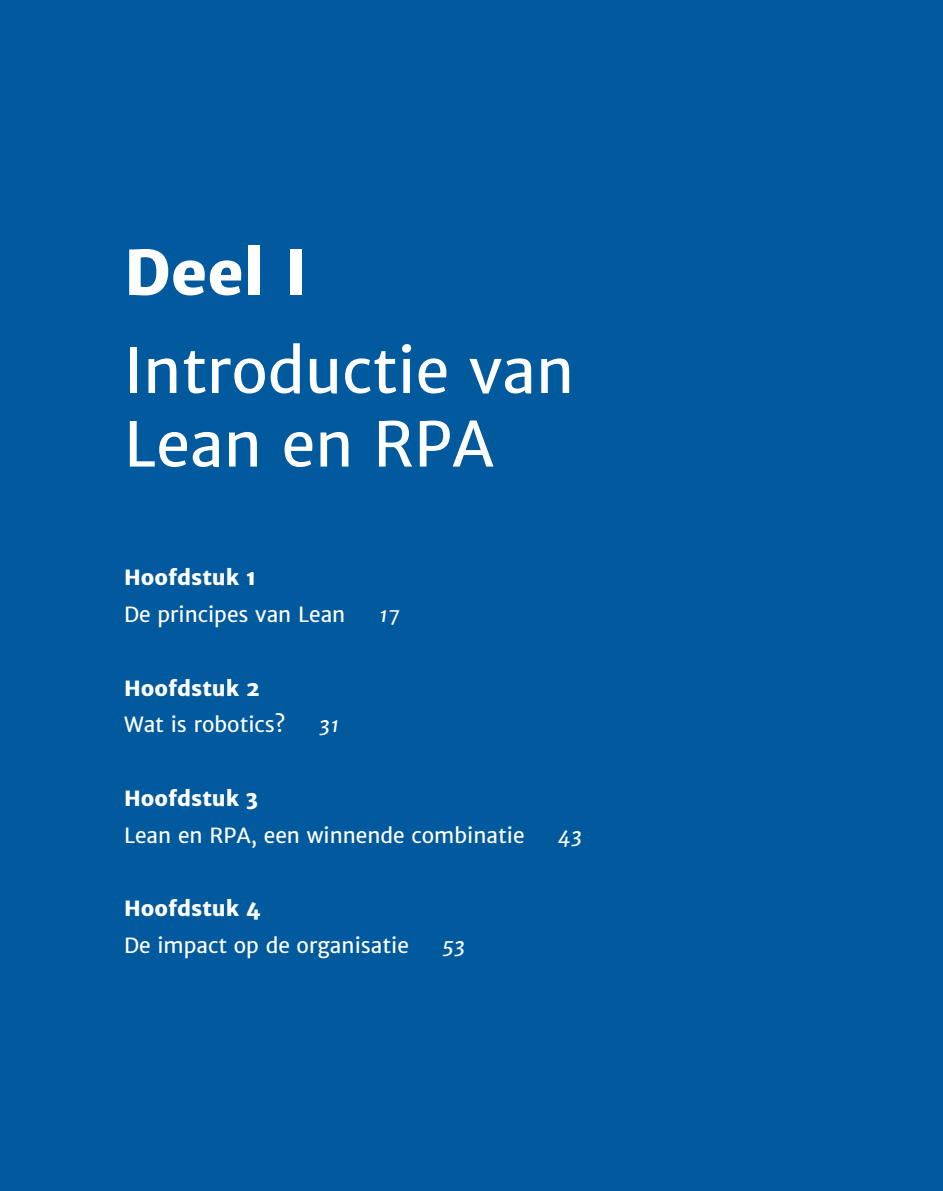
<style>
.page{position:relative;width:943px;height:1191px;background:#fff}
.page>*{position:absolute;margin:0;border:0;box-sizing:border-box;transform-origin:0 0}
.t1{font:61.25px/73.5px "Merriweather Sans";color:#fff}
.t2{font:800 61.25px "Merriweather Sans";color:#fff}
.t3{font:21px "Merriweather Sans";color:#fff}
.t4{font:800 21px "Merriweather Sans";color:#fff}
.t5{font:italic 21px "Merriweather Sans";color:#fff}
</style>
<div class="page">
<div style="left:0;top:0;width:942px;height:1191px;background:#015a9d"></div>
<h1 class="t2" style="left:124px;top:233px;width:174px">Deel I</h1>
<h1 class="t1" style="left:124px;top:334px;width:452px">Introductie van<br>Lean en RPA</h1>
<p class="t4" style="left:124px;top:564px;width:134px">Hoofdstuk 1</p>
<p class="t3" style="left:124px;top:601px;width:223px">De principes van Lean</p>
<p class="t5" style="left:379px;top:600px;width:22px">17</p>
<p class="t4" style="left:124px;top:674px;width:138px">Hoofdstuk 2</p>
<p class="t3" style="left:124px;top:711px;width:163px">Wat is robotics?</p>
<p class="t5" style="left:319px;top:710px;width:22px">31</p>
<p class="t4" style="left:124px;top:784px;width:136px">Hoofdstuk 3</p>
<p class="t3" style="left:124px;top:821px;width:402px">Lean en RPA, een winnende combinatie</p>
<p class="t5" style="left:558px;top:821px;width:26px">43</p>
<p class="t4" style="left:124px;top:894px;width:138px">Hoofdstuk 4</p>
<p class="t3" style="left:124px;top:931px;width:286px">De impact op de organisatie</p>
<p class="t5" style="left:442px;top:931px;width:24px">53</p>
</div>
